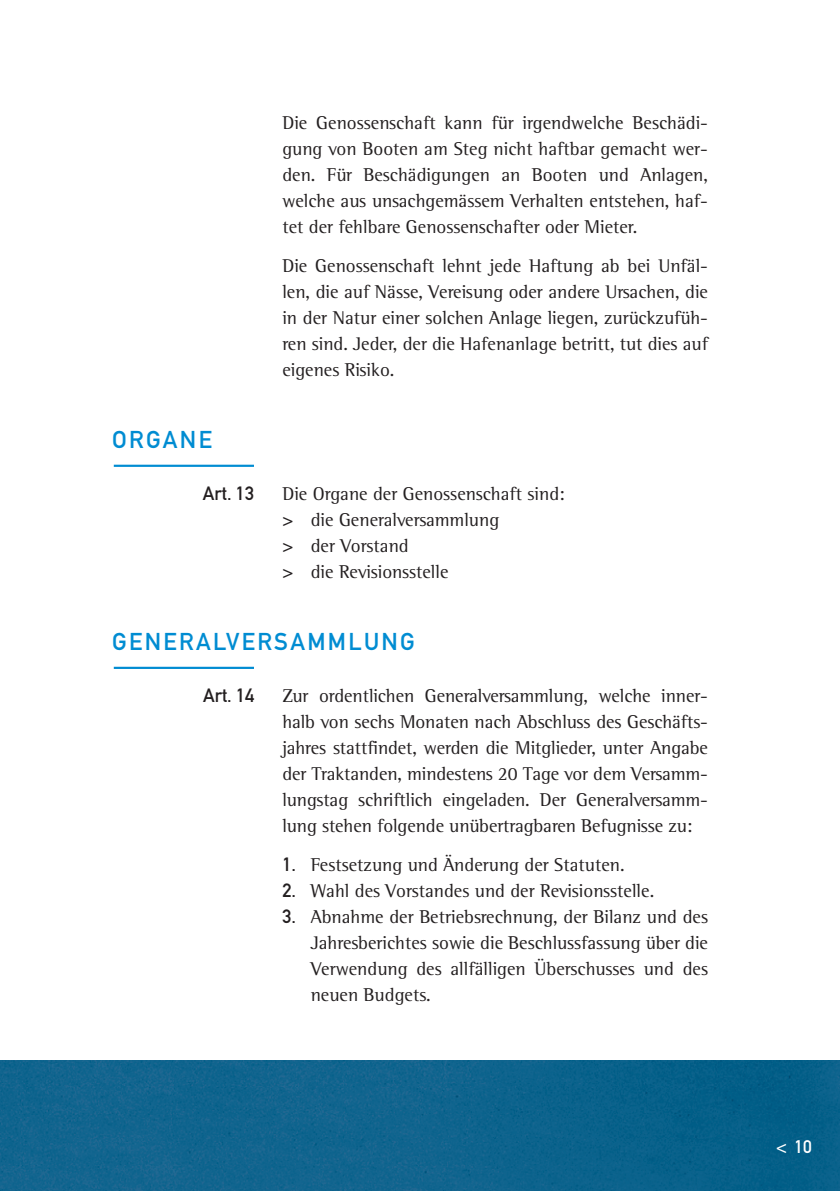
<style>
.page{position:relative;width:840px;height:1191px;background:#fff}
.page>*{position:absolute;margin:0;border:0;box-sizing:border-box;transform-origin:0 0}
.t1{font:24px "DIN Mittelschrift";letter-spacing:.095em;color:#008cd2}
.t2{font:19px/26px "AT Rotis Semi Serif";color:#231f20;text-align:justify}
.t3{font:19px "DIN Mittelschrift";letter-spacing:-.005em;color:#231f20}
.t4{font:18px "DIN Mittelschrift";color:#fff}
.s1{font-family:"DIN Mittelschrift"}
</style>
<div class="page">
<img style="left:0;top:1060px;width:839px;height:131px">
<hr style="left:114px;top:465px;width:140px;height:2px;background:#008cd2">
<hr style="left:114px;top:667px;width:140px;height:2px;background:#008cd2">
<p class="t2" style="left:282px;top:111px;width:427px">Die Genossenschaft kann für irgendwelche Beschädi&shy;gung von Booten am Steg nicht haftbar gemacht wer&shy;den. Für Beschädigungen an Booten und Anlagen, welche aus unsachgemässem Verhalten entstehen, haf&shy;tet der fehlbare Genossenschafter oder Mieter.</p>
<p class="t2" style="left:282px;top:254px;width:427px">Die Genossenschaft lehnt jede Haftung ab bei Unfäl&shy;len, die auf Nässe, Vereisung oder andere Ursachen, die in der Natur einer solchen Anlage liegen, zurückzufüh&shy;ren sind. Jeder, der die Hafenanlage betritt, tut dies auf eigenes Risiko.</p>
<p class="t1" style="left:112px;top:430px;width:101px">ORGANE</p>
<p class="t3" style="left:203px;top:486px;width:53px">Art. 13</p>
<p class="t2" style="left:282px;top:482px;width:284px;text-align:left">Die Organe der Genossenschaft sind: &gt; die Generalversammlung<br>&gt; der Vorstand<br>&gt; die Revisionsstelle</p>
<p class="t1" style="left:112px;top:632px;width:304px">GENERALVERSAMMLUNG</p>
<p class="t3" style="left:203px;top:688px;width:52px">Art. 14</p>
<p class="t2" style="left:282px;top:684px;width:427px">Zur ordentlichen Generalversammlung, welche inner&shy;halb von sechs Monaten nach Abschluss des Geschäfts&shy;jahres stattfindet, werden die Mitglieder, unter Angabe der Traktanden, mindestens 20 Tage vor dem Versamm&shy;lungstag schriftlich eingeladen. Der Generalversamm&shy;lung stehen folgende unübertragbaren Befugnisse zu:</p>
<p class="t2" style="left:282px;top:853px;width:343px"><span class="s1">1.</span> Festsetzung und Änderung der Statuten.</p>
<p class="t2" style="left:282px;top:879px;width:373px"><span class="s1">2.</span> Wahl des Vorstandes und der Revisionsstelle.</p>
<p class="t2" style="left:310px;top:905px;width:398px;text-indent:-28px"><span class="s1">3.</span> Abnahme der Betriebsrechnung, der Bilanz und des Jahresberichtes sowie die Beschlussfassung über die Verwendung des allfälligen Überschusses und des neuen Budgets.</p>
<p class="t4" style="left:775px;top:1140px;width:37px">&lt; 10</p>
</div>
